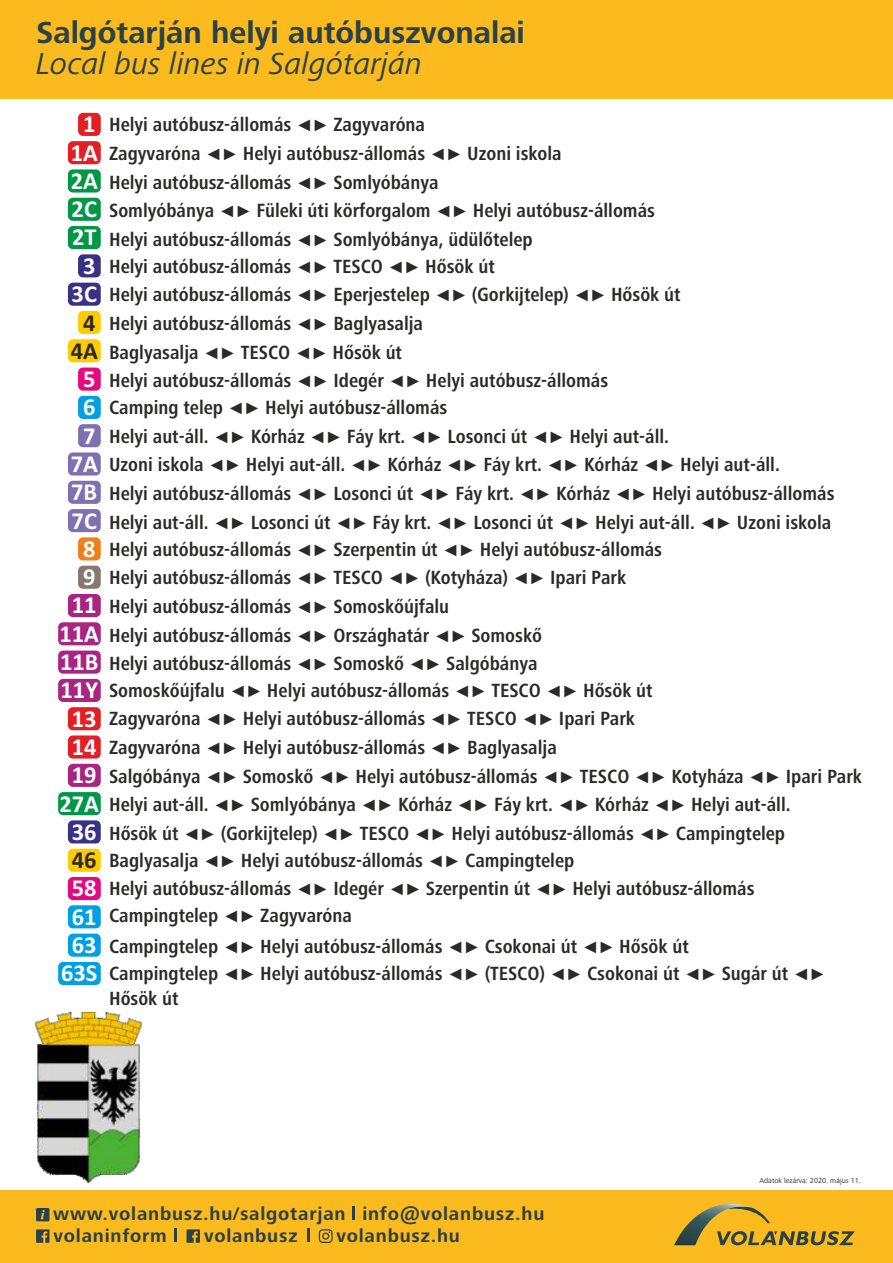
<style>
.page{position:relative;width:893px;height:1263px;background:#fff}
.page>*{position:absolute;margin:0;border:0;box-sizing:border-box;transform-origin:0 0}
.t1{font:700 31.5px "Frutiger Next Pro";color:#2a4148}
.t2{font:italic 31.5px "Frutiger Next Pro";color:#2a4148}
.t3{font:700 24.45px/28.3px "Calibri";color:#fefefe;text-align:center}
.t4{font:700 24.45px/28.2px "Calibri";color:#2b2a29;text-align:center}
.t5{font:700 condensed 19.8px/28.7px "Frutiger Next Pro";color:#2b2a29}
.t6{font:700 18.9px/21.6px "Frutiger Next Pro";letter-spacing:.04em;color:#2a4148}
.t7{font:7.5px "Frutiger Next Pro";color:#2b2a29}
.s1{font-family:"Arial";font-weight:400;font-stretch:normal;font-size:16.5px}
.s2{font-family:"Calibri";font-stretch:normal;font-size:24.45px;color:#fefefe}
</style>
<div class="page">
<div style="left:78px;top:113px;width:23px;height:23px;background:#e31e24;border-radius:5px"></div>
<div style="left:58px;top:622px;width:43px;height:23px;background:#a82682;border-radius:5px"></div>
<div style="left:68px;top:594px;width:33px;height:23px;background:#a82682;border-radius:5px"></div>
<div style="left:58px;top:651px;width:43px;height:23px;background:#a82682;border-radius:5px"></div>
<div style="left:68px;top:169px;width:33px;height:24px;background:#009846;border-radius:5px"></div>
<div style="left:68px;top:226px;width:33px;height:23px;background:#009846;border-radius:5px"></div>
<div style="left:78px;top:254px;width:23px;height:23px;background:#393185;border-radius:5px"></div>
<div style="left:68px;top:283px;width:33px;height:23px;background:#393185;border-radius:5px"></div>
<div style="left:78px;top:368px;width:23px;height:23px;background:#e5097f;border-radius:5px"></div>
<div style="left:78px;top:396px;width:23px;height:23px;background:#00a0e3;border-radius:5px"></div>
<div style="left:78px;top:424px;width:23px;height:23px;background:#7e71b1;border-radius:5px"></div>
<div style="left:78px;top:537px;width:23px;height:23px;background:#ef7f1a;border-radius:5px"></div>
<div style="left:68px;top:452px;width:33px;height:23px;background:#7e71b1;border-radius:5px"></div>
<div style="left:68px;top:481px;width:33px;height:23px;background:#7e71b1;border-radius:5px"></div>
<div style="left:68px;top:509px;width:33px;height:23px;background:#7e71b1;border-radius:5px"></div>
<div style="left:78px;top:566px;width:23px;height:23px;background:#86776f;border-radius:5px"></div>
<div style="left:58px;top:792px;width:43px;height:23px;background:#009846;border-radius:5px"></div>
<div style="left:68px;top:877px;width:33px;height:23px;background:#e5097f;border-radius:5px"></div>
<div style="left:68px;top:141px;width:33px;height:23px;background:#e31e24;border-radius:5px"></div>
<div style="left:78px;top:311px;width:23px;height:23px;background:#fecc00;border-radius:5px"></div>
<div style="left:68px;top:339px;width:33px;height:23px;background:#fecc00;border-radius:5px"></div>
<div style="left:68px;top:707px;width:33px;height:23px;background:#e31e24;border-radius:5px"></div>
<div style="left:68px;top:735px;width:33px;height:23px;background:#e31e24;border-radius:5px"></div>
<div style="left:68px;top:905px;width:33px;height:23px;background:#00a0e3;border-radius:5px"></div>
<div style="left:68px;top:764px;width:33px;height:23px;background:#a82682;border-radius:5px"></div>
<div style="left:68px;top:820px;width:33px;height:23px;background:#393185;border-radius:5px"></div>
<div style="left:68px;top:933px;width:33px;height:24px;background:#00a0e3;border-radius:5px"></div>
<div style="left:58px;top:962px;width:43px;height:23px;background:#00a0e3;border-radius:5px"></div>
<div style="left:68px;top:849px;width:33px;height:23px;background:#fecc00;border-radius:5px"></div>
<div style="left:58px;top:679px;width:43px;height:23px;background:#a82682;border-radius:5px"></div>
<div style="left:68px;top:198px;width:33px;height:23px;background:#009846;border-radius:5px"></div>
<div style="left:0;top:0;width:893px;height:99px;background:#fbba1d"></div>
<img style="left:36px;top:1013px;width:106px;height:169px">
<div style="left:0;top:1190px;width:893px;height:73px;background:#fbba1d"></div>
<svg style="left:674px;top:1204px;width:181px;height:41px"></svg>
<svg style="left:36px;top:1208px;width:13px;height:13px"></svg>
<svg style="left:36px;top:1229px;width:13px;height:14px"></svg>
<svg style="left:352px;top:1206px;width:2px;height:14px"></svg>
<svg style="left:175px;top:1228px;width:2px;height:13px"></svg>
<svg style="left:307px;top:1228px;width:2px;height:13px"></svg>
<svg style="left:319px;top:1229px;width:14px;height:14px"></svg>
<svg style="left:187px;top:1229px;width:13px;height:14px"></svg>
<h1 class="t1" style="left:36px;top:20px;width:490px">Salgótarján helyi autóbuszvonalai</h1>
<h1 class="t2" style="left:36px;top:51px;width:387px">Local bus lines in Salgótarján</h1>
<p class="t5" style="left:109px;top:112px;width:454px">Helyi autóbusz-állomás <span class="s1">◄►</span> Zagyvaróna<br>Zagyvaróna <span class="s1">◄►</span> Helyi autóbusz-állomás <span class="s1">◄►</span> Uzoni iskola<br>Helyi autóbusz-állomás <span class="s1">◄►</span> Somlyóbánya</p>
<p class="t5" style="left:109px;top:228px;width:425px;line-height:26.8px">Helyi autóbusz-állomás <span class="s1">◄►</span> Somlyóbánya, üdülőtelep<br>Helyi autóbusz-állomás <span class="s1">◄►</span> TESCO <span class="s1">◄►</span> Hősök út</p>
<p class="t5" style="left:109px;top:282px;width:573px">Helyi autóbusz-állomás <span class="s1">◄►</span> Eperjestelep <span class="s1">◄►</span> (Gorkijtelep) <span class="s1">◄►</span> Hősök út Helyi autóbusz-állomás <span class="s1">◄►</span> Baglyasalja<br>Baglyasalja <span class="s1">◄►</span> TESCO <span class="s1">◄►</span> Hősök út<br>Helyi autóbusz-állomás <span class="s1">◄►</span> Idegér <span class="s1">◄►</span> Helyi autóbusz-állomás</p>
<p class="t5" style="left:109px;top:395px;width:727px">Camping telep <span class="s1">◄►</span> Helyi autóbusz-állomás<br>Helyi aut-áll. <span class="s1">◄►</span> Kórház <span class="s1">◄►</span> Fáy krt. <span class="s1">◄►</span> Losonci út <span class="s1">◄►</span> Helyi aut-áll.<br>Uzoni iskola <span class="s1">◄►</span> Helyi aut-áll. <span class="s1">◄►</span> Kórház <span class="s1">◄►</span> Fáy krt. <span class="s1">◄►</span> Kórház <span class="s1">◄►</span> Helyi aut-áll.<br>Helyi autóbusz-állomás <span class="s1">◄►</span> Losonci út <span class="s1">◄►</span> Fáy krt. <span class="s1">◄►</span> Kórház <span class="s1">◄►</span> Helyi autóbusz-állomás Helyi aut-áll. <span class="s1">◄►</span> Losonci út <span class="s1">◄►</span> Fáy krt. <span class="s1">◄►</span> Losonci út <span class="s1">◄►</span> Helyi aut-áll. <span class="s1">◄►</span> Uzoni iskola</p>
<p class="t5" style="left:109px;top:537px;width:555px">Helyi autóbusz-állomás <span class="s1">◄►</span> Szerpentin út <span class="s1">◄►</span> Helyi autóbusz-állomás Helyi autóbusz-állomás <span class="s1">◄►</span> TESCO <span class="s1">◄►</span> (Kotyháza) <span class="s1">◄►</span> Ipari Park Helyi autóbusz-állomás <span class="s1">◄►</span> Somoskőújfalu<br>Helyi autóbusz-állomás <span class="s1">◄►</span> Országhatár <span class="s1">◄►</span> Somoskő<br>Helyi autóbusz-állomás <span class="s1">◄►</span> Somoskő <span class="s1">◄►</span> Salgóbánya</p>
<p class="t5" style="left:109px;top:707px;width:754px">Zagyvaróna <span class="s1">◄►</span> Helyi autóbusz-állomás <span class="s1">◄►</span> TESCO <span class="s1">◄►</span> Ipari Park<br>Zagyvaróna <span class="s1">◄►</span> Helyi autóbusz-állomás <span class="s1">◄►</span> Baglyasalja<br>Salgóbánya <span class="s1">◄►</span> Somoskő <span class="s1">◄►</span> Helyi autóbusz-állomás <span class="s1">◄►</span> TESCO <span class="s1">◄►</span> Kotyháza <span class="s1">◄►</span> Ipari Park Helyi aut-áll. <span class="s1">◄►</span> Somlyóbánya <span class="s1">◄►</span> Kórház <span class="s1">◄►</span> Fáy krt. <span class="s1">◄►</span> Kórház <span class="s1">◄►</span> Helyi aut-áll.<br>Hősök út <span class="s1">◄►</span> (Gorkijtelep) <span class="s1">◄►</span> TESCO <span class="s1">◄►</span> Helyi autóbusz-állomás <span class="s1">◄►</span> Campingtelep Baglyasalja <span class="s1">◄►</span> Helyi autóbusz-állomás <span class="s1">◄►</span> Campingtelep<br>Helyi autóbusz-állomás <span class="s1">◄►</span> Idegér <span class="s1">◄►</span> Szerpentin út <span class="s1">◄►</span> Helyi autóbusz-állomás</p>
<p class="t5" style="left:109px;top:934px;width:581px">Campingtelep <span class="s1">◄►</span> Helyi autóbusz-állomás <span class="s1">◄►</span> Csokonai út <span class="s1">◄►</span> Hősök út</p>
<p class="t3" style="left:83px;top:112px;width:14px">1</p>
<p class="t3" style="left:71px;top:140px;width:29px">1A</p>
<p class="t3" style="left:71px;top:169px;width:29px">2A</p>
<p class="t5" style="left:72px;top:199px;width:585px"><span class="s2">2C</span> Somlyóbánya <span class="s1">◄►</span> Füleki úti körforgalom <span class="s1">◄►</span> Helyi autóbusz-állomás</p>
<p class="t3" style="left:72px;top:225px;width:27px">2T<br>3<br>3C</p>
<p class="t4" style="left:71px;top:310px;width:29px">4<br>4A</p>
<p class="t3" style="left:83px;top:367px;width:14px;text-align:justify">5<br>6<br>7</p>
<p class="t3" style="left:71px;top:452px;width:29px;text-align:justify">7A 7B 7C</p>
<p class="t3" style="left:83px;top:537px;width:14px">8</p>
<p class="t3" style="left:83px;top:565px;width:14px">9</p>
<p class="t3" style="left:72px;top:593px;width:26px">11</p>
<p class="t3" style="left:60px;top:621px;width:41px">11A</p>
<p class="t3" style="left:60px;top:650px;width:40px">11B</p>
<p class="t5" style="left:109px;top:678px;width:545px">Somoskőújfalu <span class="s1">◄►</span> Helyi autóbusz-állomás <span class="s1">◄►</span> TESCO <span class="s1">◄►</span> Hősök út</p>
<p class="t3" style="left:61px;top:678px;width:39px">11Y</p>
<p class="t3" style="left:72px;top:706px;width:26px;text-align:left">13<br>14</p>
<p class="t3" style="left:72px;top:763px;width:26px">19</p>
<p class="t3" style="left:60px;top:791px;width:41px">27A</p>
<p class="t3" style="left:72px;top:819px;width:26px">36</p>
<p class="t4" style="left:72px;top:848px;width:26px">46</p>
<p class="t3" style="left:72px;top:876px;width:26px">58</p>
<p class="t5" style="left:109px;top:903px;width:244px">Campingtelep <span class="s1">◄►</span> Zagyvaróna</p>
<p class="t3" style="left:72px;top:904px;width:26px">61</p>
<p class="t3" style="left:61px;top:933px;width:38px">63<br>63S</p>
<p class="t5" style="left:109px;top:964px;width:718px;line-height:24.8px">Campingtelep <span class="s1">◄►</span> Helyi autóbusz-állomás <span class="s1">◄►</span> (TESCO) <span class="s1">◄►</span> Csokonai út <span class="s1">◄►</span> Sugár út <span class="s1">◄►<br></span>Hősök út</p>
<p class="t6" style="left:53px;top:1205px;width:294px">www.volanbusz.hu/salgotarjan volaninform</p>
<p class="t6" style="left:362px;top:1205px;width:183px">info@volanbusz.hu</p>
<p class="t6" style="left:204px;top:1226px;width:95px">volanbusz</p>
<p class="t6" style="left:336px;top:1226px;width:125px">volanbusz.hu</p>
<p class="t7" style="left:759px;top:1178px;width:103px">Adatok lezárva: 2020. május 11.</p>
</div>
